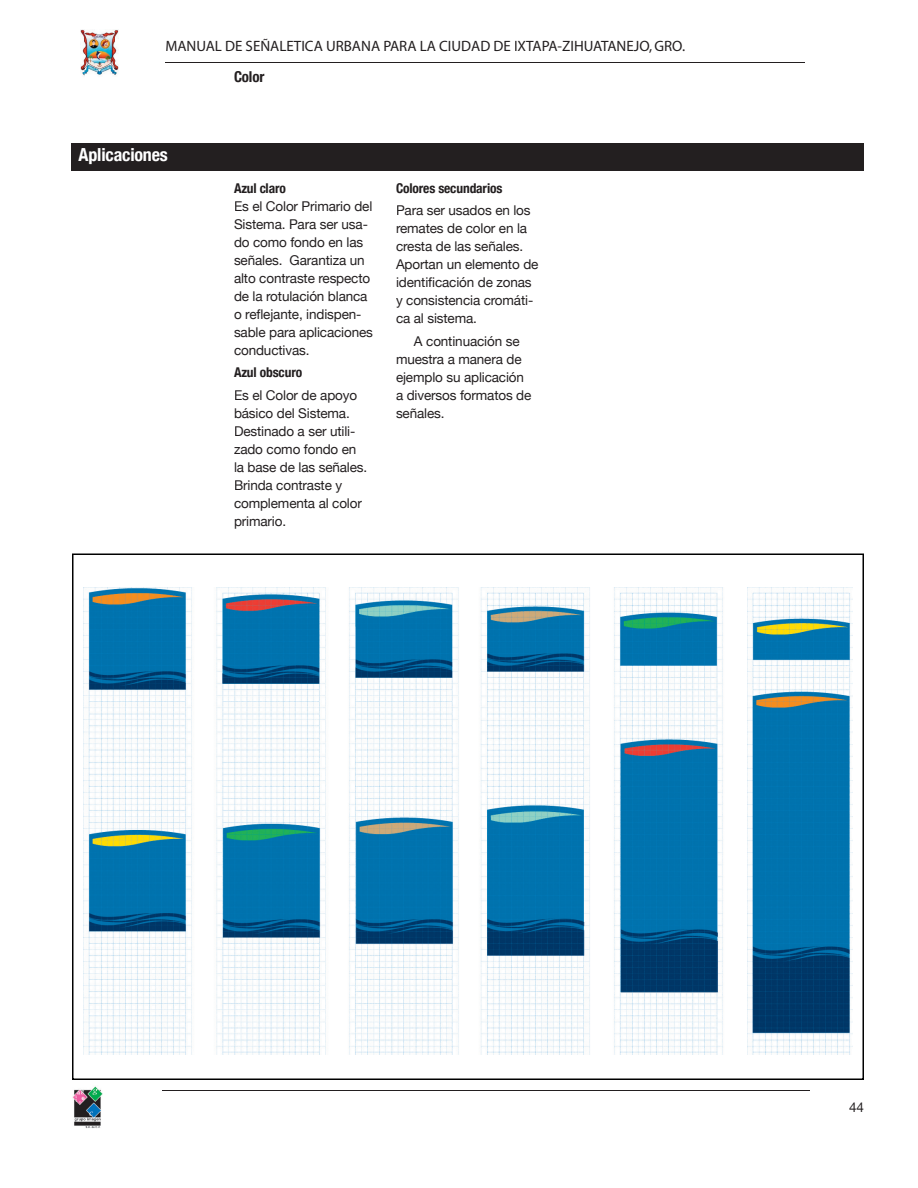
<style>
.page{position:relative;width:918px;height:1188px;background:#fff}
.page>*{position:absolute;margin:0;border:0;box-sizing:border-box;transform-origin:0 0}
.t1{font:700 condensed 18px "Helvetica Neue";letter-spacing:-.01em;color:#fff}
.t2{font:15px "Myriad";color:#231f20}
.t3{font:700 condensed 15px "Helvetica Neue";letter-spacing:-.01em;color:#231f20}
.t4{font:13.5px/18px "Helvetica Neue";letter-spacing:-.01em;color:#231f20}
.t5{font:700 condensed 13.5px "Helvetica Neue";letter-spacing:-.01em;color:#231f20}
</style>
<div class="page">
<hr style="left:162px;top:1091px;width:648px;height:1px;background:#231f20">
<hr style="left:165px;top:62px;width:640px;height:1px;background:#231f20">
<img style="left:80px;top:29px;width:39px;height:47px">
<img style="left:72px;top:1086px;width:30px;height:42px">
<div style="left:72px;top:143px;width:792px;height:27px;background:#231f20"></div>
<svg style="left:72px;top:554px;width:792px;height:526px"></svg>
<p class="t2" style="left:165px;top:39px;width:521px">MANUAL DE SEÑALETICA URBANA PARA LA CIUDAD DE IXTAPA-ZIHUATANEJO, GRO.</p>
<h1 class="t1" style="left:78px;top:144px;width:91px">Aplicaciones</h1>
<p class="t3" style="left:234px;top:67px;width:32px">Color</p>
<p class="t5" style="left:234px;top:180px;width:53px">Azul claro</p>
<p class="t4" style="left:234px;top:197px;width:141px">Es el Color Primario del<br>Sistema. Para ser usa&shy;do como fondo en las señales. Garantiza un alto contraste respecto de la rotulación blanca o reflejante, indispen&shy;sable para aplicaciones conductivas.</p>
<p class="t5" style="left:234px;top:364px;width:70px">Azul obscuro</p>
<p class="t4" style="left:234px;top:386px;width:135px">Es el Color de apoyo básico del Sistema.<br>Destinado a ser utili&shy;zado como fondo en la base de las señales.<br>Brinda contraste y complementa al color primario.</p>
<p class="t5" style="left:396px;top:180px;width:108px">Colores secundarios</p>
<p class="t4" style="left:396px;top:201px;width:144px">Para ser usados en los remates de color en la cresta de las señales.<br>Aportan un elemento de identificación de zonas y consistencia cromáti&shy;ca al sistema.</p>
<p class="t4" style="left:396px;top:332px;width:137px;text-indent:18px">A continuación se muestra a manera de ejemplo su aplicación a diversos formatos de señales.</p>
<p class="t4" style="left:849px;top:1098px;width:16px">44</p>
</div>
